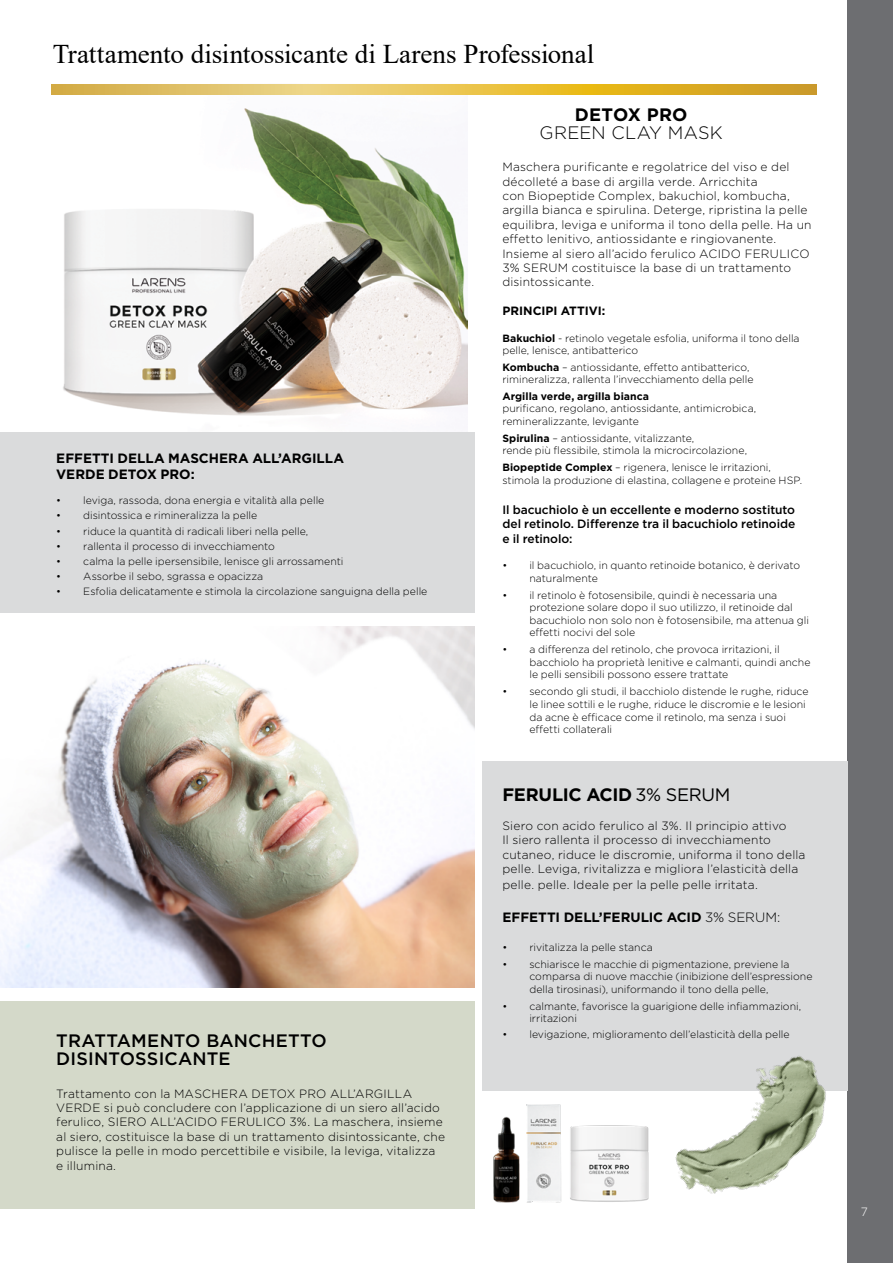
<style>
.page{position:relative;width:893px;height:1263px;background:#fff}
.page>*{position:absolute;margin:0;border:0;box-sizing:border-box;transform-origin:0 0}
.t1{font:27px "Times New Roman";letter-spacing:-.005em;color:#000}
.t2{font:500 18px/18px "Gotham";letter-spacing:.01em;color:#000}
.t3{font:700 18px "Gotham";letter-spacing:-.015em;color:#000}
.t4{font:300 18px "Gotham";letter-spacing:.01em;color:#000}
.t5{font:700 18px "Gotham";letter-spacing:.01em;color:#000}
.t6{font:700 13.5px/16.2px "Gotham";color:#000}
.t7{font:300 12px/14.4px "Gotham";letter-spacing:.015em;color:#000}
.t8{font:500 12px/14.4px "Gotham";letter-spacing:-.005em;color:#000;text-align:justify}
.t9{font:700 12px "Gotham";color:#000}
.t10{font:300 12px "Gotham";color:#fff}
.t11{font:300 10.5px/12.6px "Gotham";color:#000}
.t12{font:700 10.5px "Gotham";letter-spacing:.005em;color:#000}
.s1{font-weight:700}
.s2{font-weight:400}
.s3{font-weight:300}
</style>
<div class="page">
<div style="left:847px;top:0;width:46px;height:1263px;background:#6d6e71"></div>
<div style="left:482px;top:762px;width:365px;height:329px;background:#dadbdc"></div>
<div style="left:0;top:1001px;width:474px;height:207px;background:#d4d9c9"></div>
<img style="left:51px;top:84px;width:416px;height:332px">
<img style="left:0;top:627px;width:474px;height:360px">
<svg style="left:51px;top:85px;width:765px;height:9px;background:#e2bb4a"></svg>
<img style="left:675px;top:1031px;width:173px;height:163px">
<img style="left:570px;top:1125px;width:79px;height:77px">
<img style="left:493px;top:1104px;width:69px;height:99px">
<div style="left:0;top:432px;width:474px;height:180px;background:#dadbdc"></div>
<h1 class="t1" style="left:53px;top:35px;width:543px">Trattamento disintossicante di Larens Professional</h1>
<h2 class="t5" style="left:575px;top:103px;width:114px">DETOX PRO</h2>
<h2 class="t4" style="left:540px;top:122px;width:185px">GREEN CLAY MASK</h2>
<p class="t6" style="left:56px;top:450px;width:289px">EFFETTI DELLA MASCHERA ALL’ARGILLA<br>VERDE DETOX PRO:</p>
<p class="t11" style="left:56px;top:494px;width:270px">• leviga, rassoda, dona energia e vitalità alla pelle</p>
<p class="t11" style="left:56px;top:509px;width:203px">• disintossica e rimineralizza la pelle</p>
<p class="t11" style="left:56px;top:524px;width:254px">• riduce la quantità di radicali liberi nella pelle,</p>
<p class="t11" style="left:56px;top:539px;width:220px">• rallenta il processo di invecchiamento</p>
<p class="t11" style="left:56px;top:554px;width:289px">• calma la pelle ipersensibile, lenisce gli arrossamenti</p>
<p class="t11" style="left:56px;top:569px;width:208px">• Assorbe il sebo, sgrassa e opacizza</p>
<p class="t11" style="left:56px;top:584px;width:373px">• Esfolia delicatamente e stimola la circolazione sanguigna della pelle</p>
<h2 class="t2" style="left:56px;top:1031px;width:272px">TRATTAMENTO BANCHETTO<br>DISINTOSSICANTE</h2>
<p class="t7" style="left:56px;top:1086px;width:390px">Trattamento con la MASCHERA DETOX PRO ALL’ARGILLA VERDE si può concludere con l’applicazione di un siero all’acido ferulico, SIERO ALL’ACIDO FERULICO 3%. La maschera, insieme al siero, costituisce la base di un trattamento disintossicante, che pulisce la pelle in modo percettibile e visibile, la leviga, vitalizza e illumina.</p>
<p class="t7" style="left:502px;top:159px;width:311px">Maschera purificante e regolatrice del viso e del décolleté a base di argilla verde. Arricchita<br>con Biopeptide Complex, bakuchiol, kombucha, argilla bianca e spirulina. Deterge, ripristina la pelle equilibra, leviga e uniforma il tono della pelle. Ha un effetto lenitivo, antiossidante e ringiovanente.<br>Insieme al siero all’acido ferulico ACIDO FERULICO 3% SERUM costituisce la base di un trattamento disintossicante.</p>
<p class="t9" style="left:502px;top:302px;width:105px">PRINCIPI ATTIVI:</p>
<p class="t11" style="left:502px;top:331px;width:299px"><span class="s1">Bakuchiol</span> - retinolo vegetale esfolia, uniforma il tono della pelle, lenisce, antibatterico</p>
<p class="t11" style="left:502px;top:361px;width:253px;line-height:11.7px"><span class="s1">Kombucha</span> – antiossidante, effetto antibatterico, rimineralizza, rallenta l’invecchiamento della pelle</p>
<p class="t12" style="left:502px;top:389px;width:148px">Argilla verde, argilla bianca</p>
<p class="t11" style="left:502px;top:402px;width:255px">purificano, regolano, antiossidante, antimicrobica, remineralizzante, levigante</p>
<p class="t11" style="left:502px;top:431px;width:246px"><span class="s1">Spirulina</span> – antiossidante, vitalizzante,<br>rende più flessibile, stimola la microcircolazione,</p>
<p class="t11" style="left:502px;top:461px;width:301px"><span class="s1">Biopeptide Complex</span> – rigenera, lenisce le irritazioni, stimola la produzione di elastina, collagene e proteine HSP.</p>
<p class="t8" style="left:502px;top:502px;width:294px">Il bacuchiolo è un eccellente e moderno sostituto del retinolo. Differenze tra il bacuchiolo retinoide e il retinolo:</p>
<p class="t11" style="left:529px;top:559px;width:272px;text-indent:-27px">• il bacuchiolo, in quanto retinoide botanico, è derivato naturalmente</p>
<p class="t11" style="left:529px;top:588px;width:281px;text-indent:-27px">• il retinolo è fotosensibile, quindi è necessaria una protezione solare dopo il suo utilizzo, il retinoide dal bacuchiolo non solo non è fotosensibile, ma attenua gli effetti nocivi del sole</p>
<p class="t11" style="left:529px;top:643px;width:283px;text-indent:-27px">• a differenza del retinolo, che provoca irritazioni, il bacchiolo ha proprietà lenitive e calmanti, quindi anche le pelli sensibili possono essere trattate</p>
<p class="t11" style="left:529px;top:685px;width:281px;text-indent:-27px">• secondo gli studi, il bacchiolo distende le rughe, riduce le linee sottili e le rughe, riduce le discromie e le lesioni da acne è efficace come il retinolo, ma senza i suoi effetti collaterali</p>
<h2 class="t3" style="left:502px;top:783px;width:230px">FERULIC ACID <span class="s2">3% SERUM</span></h2>
<p class="t7" style="left:502px;top:818px;width:305px">Siero con acido ferulico al 3%. Il principio attivo<br>Il siero rallenta il processo di invecchiamento cutaneo, riduce le discromie, uniforma il tono della pelle. Leviga, rivitalizza e migliora l’elasticità della</p>
<p class="t7" style="left:502px;top:878px;width:257px">pelle. pelle. Ideale per la pelle pelle irritata.</p>
<p class="t6" style="left:502px;top:909px;width:279px">EFFETTI DELL’FERULIC ACID <span class="s3">3% SERUM:</span></p>
<p class="t11" style="left:502px;top:940px;width:152px">• rivitalizza la pelle stanca</p>
<p class="t11" style="left:529px;top:957px;width:285px;text-indent:-27px">• schiarisce le macchie di pigmentazione, previene la comparsa di nuove macchie (inibizione dell’espressione della tirosinasi), uniformando il tono della pelle,</p>
<p class="t11" style="left:529px;top:999px;width:273px;text-indent:-27px">• calmante, favorisce la guarigione delle infiammazioni, irritazioni</p>
<p class="t11" style="left:502px;top:1028px;width:289px">• levigazione, miglioramento dell’elasticità della pelle</p>
<p class="t10" style="left:861px;top:1204px;width:9px">7</p>
</div>
